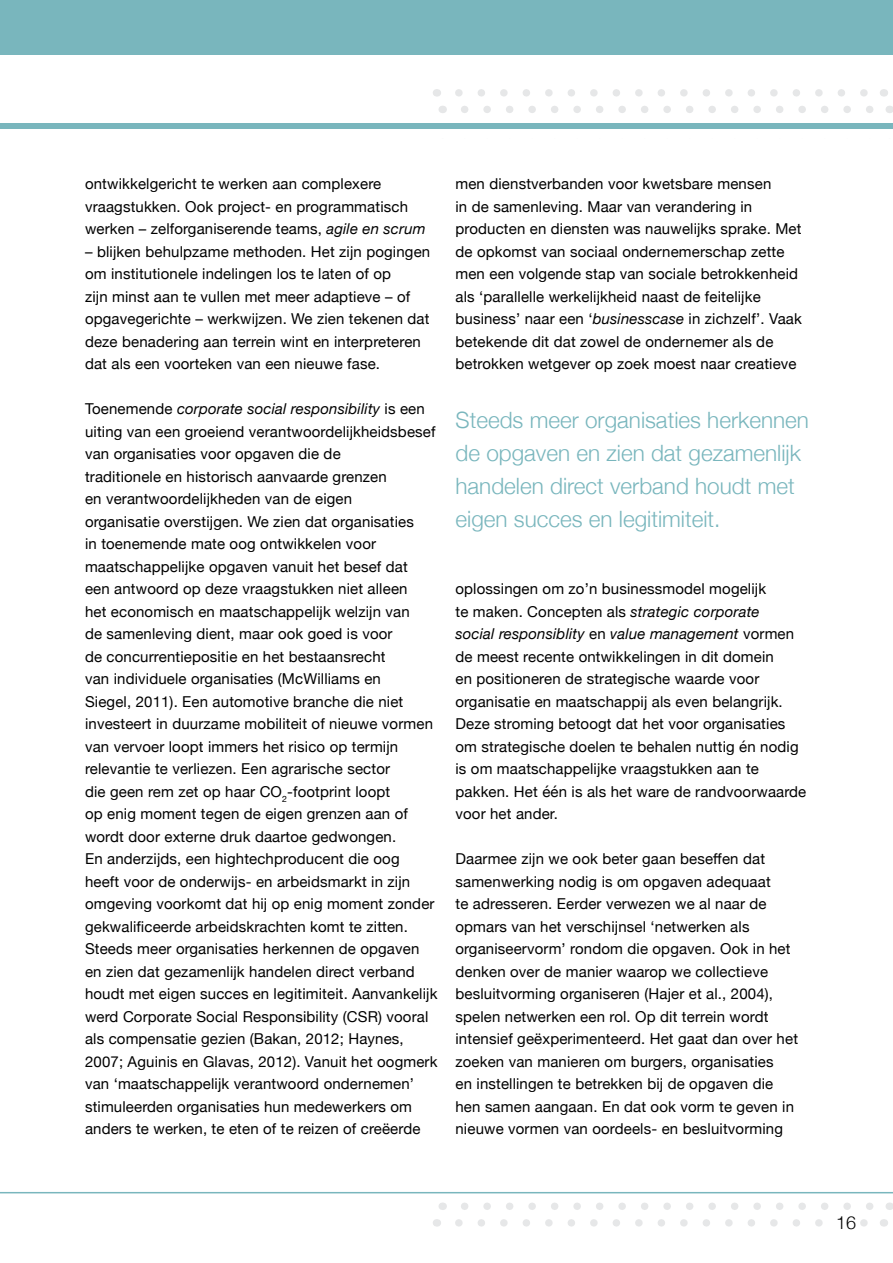
<style>
.page{position:relative;width:893px;height:1263px;background:#fff}
.page>*{position:absolute;margin:0;border:0;box-sizing:border-box;transform-origin:0 0}
.t1{font:300 22.5px/33px "Helvetica Neue";color:#79b6bd}
.t2{font:300 18px "Helvetica Neue";color:#000}
.t3{font:15px/22.5px "Helvetica Neue";letter-spacing:.01em;color:#000}
.s1{font-style:italic}
</style>
<div class="page">
<svg style="left:465px;top:1202px;width:409px;height:8px"></svg>
<svg style="left:459px;top:1219px;width:409px;height:7px"></svg>
<svg style="left:465px;top:106px;width:409px;height:7px"></svg>
<svg style="left:459px;top:89px;width:409px;height:8px"></svg>
<div style="left:0;top:0;width:893px;height:54px;background:#79b6bd"></div>
<div style="left:0;top:123px;width:893px;height:6px;background:#79b6bd"></div>
<hr style="left:0;top:1192px;width:893px;height:1px;background:#79b6bd">
<div style="left:829px;top:1211px;width:21px;height:26px;background:#fff;border-radius:50%"></div>
<p class="t3" style="left:85px;top:173px;width:342px">ontwikkelgericht te werken aan complexere vraagstukken. Ook project- en programmatisch werken – zelforganiserende teams, <span class="s1">agile en scrum</span></p>
<p class="t3" style="left:85px;top:241px;width:347px">– blijken behulpzame methoden. Het zijn pogingen om institutionele indelingen los te laten of op<br>zijn minst aan te vullen met meer adaptieve – of opgavegerichte – werkwijzen. We zien tekenen dat deze benadering aan terrein wint en interpreteren dat als een voorteken van een nieuwe fase.</p>
<p class="t3" style="left:85px;top:398px;width:354px">Toenemende <span class="s1">corporate social responsibility</span> is een uiting van een groeiend verantwoordelijkheidsbesef van organisaties voor opgaven die de<br>traditionele en historisch aanvaarde grenzen<br>en verantwoordelijkheden van de eigen<br>organisatie overstijgen. We zien dat organisaties<br>in toenemende mate oog ontwikkelen voor maatschappelijke opgaven vanuit het besef dat<br>een antwoord op deze vraagstukken niet alleen<br>het economisch en maatschappelijk welzijn van<br>de samenleving dient, maar ook goed is voor<br>de concurrentiepositie en het bestaansrecht<br>van individuele organisaties (McWilliams en<br>Siegel, 2011). Een automotive branche die niet investeert in duurzame mobiliteit of nieuwe vormen van vervoer loopt immers het risico op termijn relevantie te verliezen. Een agrarische sector<br>die geen rem zet op haar CO<sub>2</sub>-footprint loopt<br>op enig moment tegen de eigen grenzen aan of wordt door externe druk daartoe gedwongen.<br>En anderzijds, een hightechproducent die oog heeft voor de onderwijs- en arbeidsmarkt in zijn omgeving voorkomt dat hij op enig moment zonder gekwalificeerde arbeidskrachten komt te zitten.<br>Steeds meer organisaties herkennen de opgaven en zien dat gezamenlijk handelen direct verband houdt met eigen succes en legitimiteit. Aanvankelijk werd Corporate Social Responsibility (CSR) vooral als compensatie gezien (Bakan, 2012; Haynes, 2007; Aguinis en Glavas, 2012). Vanuit het oogmerk van ‘maatschappelijk verantwoord ondernemen’ stimuleerden organisaties hun medewerkers om anders te werken, te eten of te reizen of creëerde</p>
<p class="t3" style="left:455px;top:173px;width:348px">men dienstverbanden voor kwetsbare mensen<br>in de samenleving. Maar van verandering in producten en diensten was nauwelijks sprake. Met de opkomst van sociaal ondernemerschap zette men een volgende stap van sociale betrokkenheid als ‘parallelle werkelijkheid naast de feitelijke business’ naar een ‘<span class="s1">businesscase</span> in zichzelf’. Vaak betekende dit dat zowel de ondernemer als de betrokken wetgever op zoek moest naar creatieve</p>
<h1 class="t1" style="left:455px;top:402px;width:355px">Steeds meer organisaties herkennen de opgaven en zien dat gezamenlijk handelen direct verband houdt met eigen succes en legitimiteit.</h1>
<p class="t3" style="left:455px;top:578px;width:352px">oplossingen om zo’n businessmodel mogelijk<br>te maken. Concepten als <span class="s1">strategic corporate<br>social responsiblity</span> en <span class="s1">value management</span> vormen de meest recente ontwikkelingen in dit domein<br>en positioneren de strategische waarde voor organisatie en maatschappij als even belangrijk.<br>Deze stroming betoogt dat het voor organisaties om strategische doelen te behalen nuttig én nodig is om maatschappelijke vraagstukken aan te pakken. Het één is als het ware de randvoorwaarde voor het ander.</p>
<p class="t3" style="left:455px;top:848px;width:344px">Daarmee zijn we ook beter gaan beseffen dat samenwerking nodig is om opgaven adequaat<br>te adresseren. Eerder verwezen we al naar de opmars van het verschijnsel ‘netwerken als organiseervorm’ rondom die opgaven. Ook in het denken over de manier waarop we collectieve besluitvorming organiseren (Hajer et al., 2004), spelen netwerken een rol. Op dit terrein wordt intensief geëxperimenteerd. Het gaat dan over het zoeken van manieren om burgers, organisaties<br>en instellingen te betrekken bij de opgaven die hen samen aangaan. En dat ook vorm te geven in nieuwe vormen van oordeels- en besluitvorming</p>
<p class="t2" style="left:836px;top:1208px;width:22px">16</p>
</div>
